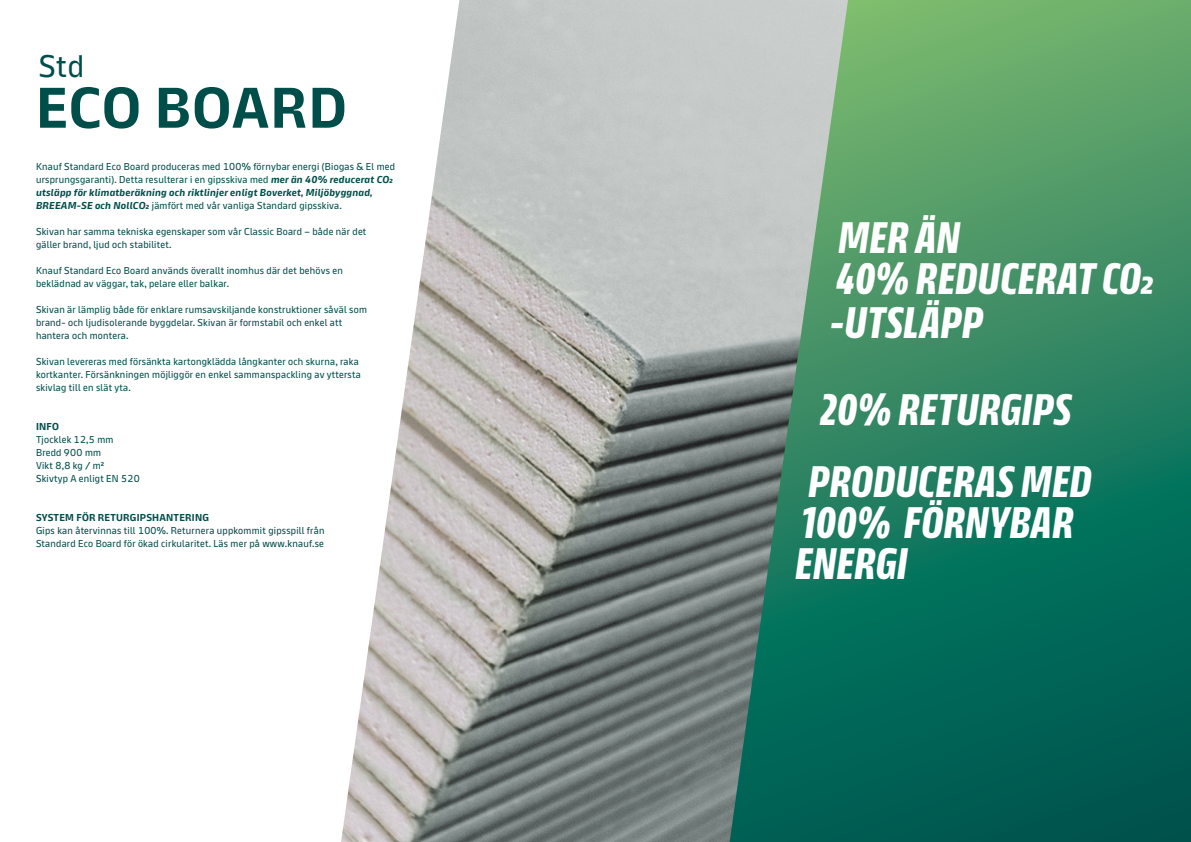
<style>
.page{position:relative;width:1191px;height:842px;background:#fff}
.page>*{position:absolute;margin:0;border:0;box-sizing:border-box;transform-origin:0 0}
.t1{font:700 57px "Knauf";letter-spacing:.02em;color:#004e4a}
.t2{font:700 44px "Knauf Head";letter-spacing:.02em;color:#fff}
.t3{font:31.2px "Knauf";color:#004e4a}
.t4{font:10px/13px "Knauf";letter-spacing:.025em;color:#004e4a}
.t5{font:700 10px "Knauf";letter-spacing:.025em;color:#004e4a}
.s1{font-weight:700;font-style:italic}
</style>
<div class="page">
<svg style="left:848px;top:0;width:343px;height:842px;background:#2b8260"></svg>
<img style="left:341px;top:0;width:507px;height:842px">
<p class="t3" style="left:39px;top:49px;width:47px">Std</p>
<p class="t1" style="left:36px;top:76px;width:312px">ECO BOARD</p>
<p class="t4" style="left:36px;top:159px;width:361px">Knauf Standard Eco Board produceras med 100% förnybar energi (Biogas &amp; El med ursprungsgaranti). Detta resulterar i en gipsskiva med <span class="s1">mer än 40% reducerat CO2 utsläpp för klimatberäkning och riktlinjer enligt Boverket, Miljöbyggnad, BREEAM-SE och NollCO2</span> jämfört med vår vanliga Standard gipsskiva.</p>
<p class="t4" style="left:36px;top:224px;width:332px">Skivan har samma tekniska egenskaper som vår Classic Board – både när det gäller brand, ljud och stabilitet.</p>
<p class="t4" style="left:36px;top:263px;width:308px">Knauf Standard Eco Board används överallt inomhus där det behövs en</p>
<p class="t4" style="left:36px;top:276px;width:195px">beklädnad av väggar, tak, pelare eller balkar.</p>
<p class="t4" style="left:36px;top:302px;width:332px">Skivan är lämplig både för enklare rumsavskiljande konstruktioner såväl som brand- och ljudisolerande byggdelar. Skivan är formstabil och enkel att</p>
<p class="t4" style="left:36px;top:328px;width:94px">hantera och montera.</p>
<p class="t4" style="left:36px;top:354px;width:326px">Skivan levereras med försänkta kartongklädda långkanter och skurna, raka kortkanter. Försänkningen möjliggör en enkel sammanspackling av yttersta skivlag till en slät yta.</p>
<p class="t5" style="left:36px;top:421px;width:25px">INFO</p>
<p class="t4" style="left:36px;top:432px;width:79px">Tjocklek 12,5 mm</p>
<p class="t4" style="left:36px;top:445px;width:67px">Bredd 900 mm</p>
<p class="t4" style="left:36px;top:458px;width:70px">Vikt 8,8 kg / m2</p>
<p class="t4" style="left:36px;top:471px;width:105px">Skivtyp A enligt EN 520</p>
<p class="t5" style="left:36px;top:512px;width:174px">SYSTEM FÖR RETURGIPSHANTERING</p>
<p class="t4" style="left:36px;top:523px;width:290px">Gips kan återvinnas till 100%. Returnera uppkommit gipsspill från<br>Standard Eco Board för ökad cirkularitet. Läs mer på www.knauf.se</p>
<p class="t2" style="left:838px;top:215px;width:123px">MER ÄN</p>
<p class="t2" style="left:836px;top:256px;width:319px">40% REDUCERAT CO2</p>
<p class="t2" style="left:830px;top:300px;width:153px">-UTSLÄPP</p>
<p class="t2" style="left:820px;top:387px;width:252px">20% RETURGIPS</p>
<p class="t2" style="left:808px;top:459px;width:284px">PRODUCERAS MED</p>
<p class="t2" style="left:801px;top:500px;width:273px">100% FÖRNYBAR</p>
<p class="t2" style="left:795px;top:541px;width:113px">ENERGI</p>
</div>
